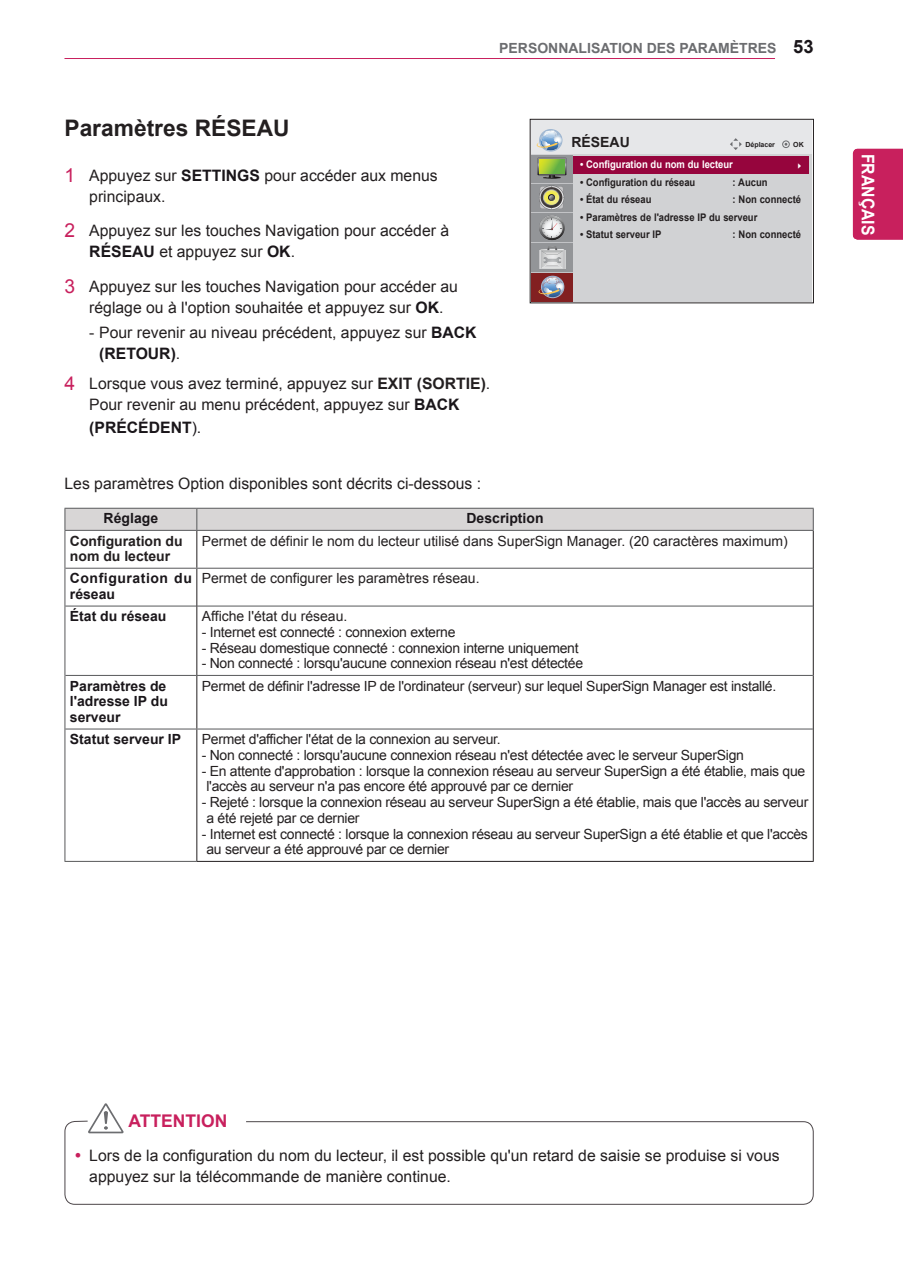
<style>
.page{position:relative;width:903px;height:1275px;background:#fff}
.page>*{position:absolute;margin:0;border:0;box-sizing:border-box;transform-origin:0 0}
.Title-2{font:700 22.75px "Arial";color:#231f20}
.t1{font:700 21px "Arial";color:#fff}
.t2{font:700 18.38px "Arial";color:#1a161a}
.Title-note{font:700 17.5px "Arial";color:#c8205d}
.t3{font:700 17.5px "Arial";color:#fff;scale:.9 1}
._1-Body{font:15.75px/21px "Arial";color:#231f20}
.Body-Bullet{font:15.75px/21px "Arial";color:#231f20}
._1-Body-3{font:15.75px/21px "Arial";color:#231f20}
.Body{font:15.75px "Arial";color:#231f20}
._1-Body-2{font:700 15.75px "Arial";color:#1a161a}
.Body-2{font:14px/15.8px "Arial";letter-spacing:-.02em;color:#231f20}
.Body-3{font:14px "Arial";color:#231f20}
.Body-4{font:700 14px/15.8px "Arial";color:#1a161a;text-align:justify}
.t4{font:700 14px "Arial";color:#6c6d70}
.Body-5{font:700 14px/15.8px "Arial";color:#231f20}
.Body-6{font:700 14px/15.8px "Arial";letter-spacing:.04em;color:#1a161a}
.Body-Bold-Center{font:700 14px "Arial";color:#1a161a}
.body_main{font:700 14px "Arial";color:#231f20}
.OSD_source_menu_6pt{font:700 10.5px "Arial";color:#231f20;scale:.9 1}
.OSD_source_menu_6pt-2{font:700 10.5px "Arial";letter-spacing:-.005em;color:#fff;scale:.9 1}
.OSD_selete_white_6pt{font:10.5px "LG Display Eng";color:#fff}
.body_main-2{font:700 7px "Arial";color:#231f20}
.s1{font-size:19.25px;color:#c8205d}
.s2{font-weight:700;color:#1a161a}
.s3{font-weight:700}
.s4{font-weight:400}
</style>
<div class="page">
<hr style="left:64px;top:58px;width:711px;height:1px;background:#c8205d">
<div style="left:853px;top:149px;width:50px;height:91px;background:#c8205d"></div>
<div style="left:530px;top:119px;width:284px;height:184px;border:1px solid #231f20"></div>
<div style="left:531px;top:120px;width:281px;height:35px;background:#e6e7e9"></div>
<div style="left:531px;top:155px;width:281px;height:147px;background:#d1d2d4"></div>
<svg style="left:730px;top:138px;width:12px;height:12px"></svg>
<div style="left:782px;top:141px;width:7px;height:7px;border:1px solid #6c6d70;border-radius:50%"></div>
<div style="left:531px;top:155px;width:41px;height:146px;background:#939598"></div>
<div style="left:531px;top:273px;width:41px;height:28px;background:#822021"></div>
<hr style="left:531px;top:183px;width:41px;height:1px;background:#c2c3c6">
<hr style="left:531px;top:213px;width:41px;height:1px;background:#c2c3c6">
<hr style="left:531px;top:242px;width:41px;height:1px;background:#c2c3c6">
<hr style="left:531px;top:272px;width:41px;height:1px;background:#c2c3c6">
<svg style="left:538px;top:158px;width:28px;height:21px"></svg>
<svg style="left:539px;top:159px;width:26px;height:15px"></svg>
<svg style="left:540px;top:160px;width:24px;height:14px"></svg>
<svg style="left:539px;top:246px;width:26px;height:23px"></svg>
<div style="left:539px;top:185px;width:25px;height:25px;background:#838487;border-radius:12px"></div>
<svg style="left:539px;top:186px;width:25px;height:23px"></svg>
<svg style="left:539px;top:216px;width:26px;height:24px"></svg>
<svg style="left:541px;top:218px;width:22px;height:20px"></svg>
<svg style="left:542px;top:218px;width:20px;height:19px"></svg>
<svg style="left:538px;top:276px;width:27px;height:22px"></svg>
<svg style="left:537px;top:129px;width:26px;height:23px"></svg>
<div style="left:573px;top:157px;width:235px;height:17px;background:#96053d"></div>
<hr style="left:64px;top:530px;width:133px;height:1px;background:#57585a">
<hr style="left:197px;top:530px;width:617px;height:1px;background:#57585a">
<hr style="left:64px;top:568px;width:1px;height:38px;background:#57585a">
<hr style="left:64px;top:606px;width:1px;height:69px;background:#57585a">
<hr style="left:64px;top:675px;width:1px;height:54px;background:#57585a">
<hr style="left:64px;top:729px;width:1px;height:132px;background:#57585a">
<hr style="left:65px;top:606px;width:131px;height:1px;background:#57585a">
<hr style="left:65px;top:675px;width:132px;height:1px;background:#57585a">
<hr style="left:65px;top:729px;width:132px;height:1px;background:#57585a">
<hr style="left:64px;top:861px;width:133px;height:1px;background:#57585a">
<hr style="left:197px;top:606px;width:616px;height:1px;background:#57585a">
<hr style="left:64px;top:531px;width:1px;height:37px;background:#57585a">
<svg style="left:64px;top:508px;width:750px;height:22px;background:#d2d0d0"></svg>
<hr style="left:196px;top:531px;width:1px;height:37px;background:#231f20">
<hr style="left:813px;top:531px;width:1px;height:37px;background:#231f20">
<hr style="left:196px;top:569px;width:1px;height:37px;background:#231f20">
<hr style="left:813px;top:568px;width:1px;height:38px;background:#231f20">
<hr style="left:196px;top:606px;width:1px;height:69px;background:#231f20">
<hr style="left:813px;top:606px;width:1px;height:69px;background:#231f20">
<hr style="left:196px;top:676px;width:1px;height:53px;background:#231f20">
<hr style="left:813px;top:675px;width:1px;height:54px;background:#231f20">
<hr style="left:196px;top:729px;width:1px;height:132px;background:#231f20">
<hr style="left:813px;top:729px;width:1px;height:132px;background:#231f20">
<hr style="left:197px;top:861px;width:617px;height:1px;background:#231f20">
<hr style="left:197px;top:675px;width:616px;height:1px;background:#57585a">
<hr style="left:197px;top:729px;width:616px;height:1px;background:#57585a">
<hr style="left:65px;top:568px;width:132px;height:1px;background:#57585a">
<hr style="left:197px;top:568px;width:616px;height:1px;background:#57585a">
<div style="left:64px;top:1121px;width:750px;height:84px;border:1px solid #4c4649;border-radius:10px"></div>
<div style="left:119px;top:1110px;width:123px;height:23px;background:#fff"></div>
<svg style="left:88px;top:1103px;width:36px;height:30px"></svg>
<p class="t4" style="left:499px;top:39px;width:279px">PERSONNALISATION DES PARAMÈTRES</p>
<h3 class="t2" style="left:793px;top:34px;width:22px">53</h3>
<p class="Title-2" style="left:64px;top:112px;width:227px">Paramètres RÉSEAU</p>
<p class="_1-Body" style="left:89px;top:165px;width:350px;text-indent:-25px"><span class="s1">1</span> Appuyez sur <span class="s2">SETTINGS</span> pour accéder aux menus principaux.</p>
<p class="_1-Body" style="left:89px;top:220px;width:361px;text-indent:-25px"><span class="s1">2</span> Appuyez sur les touches Navigation pour accéder à<br><span class="s2">RÉSEAU</span> et appuyez sur <span class="s2">OK</span>.</p>
<p class="_1-Body" style="left:89px;top:276px;width:370px;text-indent:-25px"><span class="s1">3</span> Appuyez sur les touches Navigation pour accéder au réglage ou à l'option souhaitée et appuyez sur <span class="s2">OK</span>.</p>
<p class="_1-Body-3" style="left:99px;top:322px;width:379px;text-indent:-10px">- Pour revenir au niveau précédent, appuyez sur <span class="s2">BACK (RETOUR)</span>.</p>
<p class="_1-Body" style="left:64px;top:373px;width:427px;text-align:center"><span class="s1">4</span> Lorsque vous avez terminé, appuyez sur <span class="s3">EXIT (SORTIE)</span>.<br>Pour revenir au menu précédent, appuyez sur <span class="s2">BACK</span></p>
<p class="_1-Body-2" style="left:89px;top:417px;width:114px">(PRÉCÉDENT<span class="s4">).</span></p>
<p class="Body" style="left:64px;top:473px;width:418px">Les paramètres Option disponibles sont décrits ci-dessous :</p>
<p class="body_main" style="left:571px;top:133px;width:60px">RÉSEAU</p>
<p class="body_main-2" style="left:745px;top:140px;width:31px">Déplacer</p>
<p class="body_main-2" style="left:793px;top:140px;width:12px">OK</p>
<p class="OSD_source_menu_6pt-2" style="left:580px;top:158px;width:171px">• Configuration du nom du lecteur</p>
<p class="OSD_selete_white_6pt" style="left:797px;top:158px;width:7px">ꔋ</p>
<p class="OSD_source_menu_6pt" style="left:580px;top:175px;width:130px">• Configuration du réseau</p>
<p class="OSD_source_menu_6pt" style="left:732px;top:175px;width:40px">: Aucun</p>
<p class="OSD_source_menu_6pt" style="left:580px;top:193px;width:81px">• État du réseau</p>
<p class="OSD_source_menu_6pt" style="left:732px;top:193px;width:78px">: Non connecté</p>
<p class="OSD_source_menu_6pt" style="left:580px;top:210px;width:199px">• Paramètres de l'adresse IP du serveur</p>
<p class="OSD_source_menu_6pt" style="left:580px;top:228px;width:92px">• Statut serveur IP</p>
<p class="OSD_source_menu_6pt" style="left:732px;top:228px;width:78px">: Non connecté</p>
<p class="Body-Bold-Center" style="left:104px;top:509px;width:56px">Réglage</p>
<p class="Body-Bold-Center" style="left:466px;top:509px;width:79px">Description</p>
<p class="Body-5" style="left:70px;top:533px;width:114px">Configuration du nom du lecteur</p>
<p class="Body-3" style="left:202px;top:531px;width:587px">Permet de définir le nom du lecteur utilisé dans SuperSign Manager. (20 caractères maximum)</p>
<p class="Body-6" style="left:70px;top:571px;width:124px">Configuration du réseau</p>
<p class="Body-3" style="left:202px;top:569px;width:279px">Permet de configurer les paramètres réseau.</p>
<p class="Body-4" style="left:70px;top:609px;width:98px">État du réseau</p>
<p class="Body-3" style="left:202px;top:607px;width:147px">Affiche l'état du réseau.</p>
<p class="Body-2" style="left:202px;top:624px;width:255px">- Internet est connecté : connexion externe</p>
<p class="Body-2" style="left:202px;top:640px;width:378px">- Réseau domestique connecté : connexion interne uniquement</p>
<p class="Body-2" style="left:202px;top:656px;width:383px">- Non connecté : lorsqu'aucune connexion réseau n'est détectée</p>
<p class="Body-4" style="left:70px;top:678px;width:100px">Paramètres de l'adresse IP du serveur</p>
<p class="Body-2" style="left:202px;top:678px;width:576px">Permet de définir l'adresse IP de l'ordinateur (serveur) sur lequel SuperSign Manager est installé.</p>
<p class="Body-4" style="left:70px;top:732px;width:113px">Statut serveur IP</p>
<p class="Body-2" style="left:202px;top:731px;width:300px">Permet d'afficher l'état de la connexion au serveur.</p>
<p class="Body-2" style="left:202px;top:747px;width:544px">- Non connecté : lorsqu'aucune connexion réseau n'est détectée avec le serveur SuperSign</p>
<p class="Body-2" style="left:206px;top:763px;width:600px;text-indent:-5px">- En attente d'approbation : lorsque la connexion réseau au serveur SuperSign a été établie, mais que l'accès au serveur n'a pas encore été approuvé par ce dernier</p>
<p class="Body-2" style="left:206px;top:794px;width:603px;text-indent:-5px">- Rejeté : lorsque la connexion réseau au serveur SuperSign a été établie, mais que l'accès au serveur a été rejeté par ce dernier</p>
<p class="Body-2" style="left:206px;top:826px;width:603px;text-indent:-5px">- Internet est connecté : lorsque la connexion réseau au serveur SuperSign a été établie et que l'accès au serveur a été approuvé par ce dernier</p>
<p class="t3" style="left:879px;top:154px;width:92px;rotate:90deg">FRANÇAIS</p>
<h2 class="t1" style="left:884px;top:173px;width:45px;rotate:90deg">FRA</h2>
<p class="Title-note" style="left:128px;top:1109px;width:100px">ATTENTION</p>
<p class="Body-Bullet" style="left:89px;top:1145px;width:692px">Lors de la configuration du nom du lecteur, il est possible qu'un retard de saisie se produise si vous appuyez sur la télécommande de manière continue.</p>
</div>
